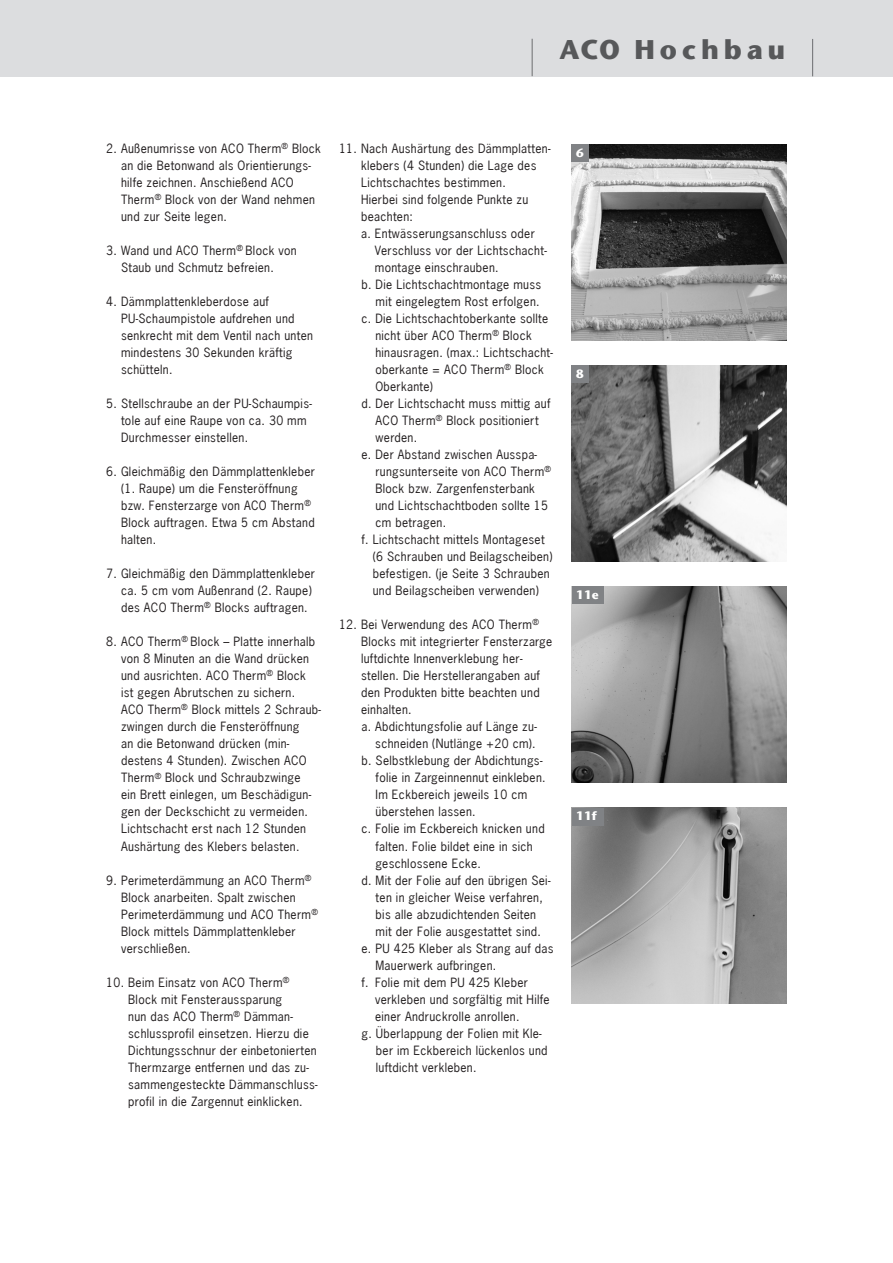
<style>
.page{position:relative;width:893px;height:1263px;background:#fff}
.page>*{position:absolute;margin:0;border:0;box-sizing:border-box;transform-origin:0 0}
.Rubrik{font:700 27px "Stone Sans";letter-spacing:.185em;color:#57585a}
.Fließtext{font:12px/17px "News Gothic";letter-spacing:.025em;color:#231f20}
.t1{font:700 12px "Stone Sans";letter-spacing:.025em;color:#fff}
</style>
<div class="page">
<img style="left:572px;top:145px;width:215px;height:195px">
<div style="left:572px;top:145px;width:17px;height:17px;background:#808285"></div>
<img style="left:572px;top:366px;width:215px;height:195px">
<div style="left:572px;top:366px;width:17px;height:17px;background:#808285"></div>
<img style="left:572px;top:587px;width:215px;height:195px">
<div style="left:572px;top:587px;width:32px;height:17px;background:#808285"></div>
<img style="left:572px;top:808px;width:215px;height:195px">
<div style="left:572px;top:808px;width:32px;height:17px;background:#808285"></div>
<div style="left:0;top:0;width:893px;height:77px;background:#dcdddf"></div>
<hr style="left:532px;top:39px;width:1px;height:37px;background:#6c6d70">
<hr style="left:812px;top:39px;width:1px;height:37px;background:#6c6d70">
<p class="Rubrik" style="left:559px;top:33px;width:227px">ACO Hochbau</p>
<p class="Fließtext" style="left:121px;top:140px;width:201px;text-indent:-15px">2. Außenumrisse von ACO Therm<sup>®</sup> Block an die Betonwand als Orientierungs&shy;hilfe zeichnen. Anschießend ACO<br>Therm<sup>®</sup> Block von der Wand nehmen und zur Seite legen.</p>
<p class="Fließtext" style="left:121px;top:242px;width:177px;text-indent:-15px">3. Wand und ACO Therm<sup>®</sup> Block von<br>Staub und Schmutz befreien.</p>
<p class="Fließtext" style="left:121px;top:293px;width:193px;text-indent:-15px">4. Dämmplattenkleberdose auf<br>PU-Schaumpistole aufdrehen und senkrecht mit dem Ventil nach unten mindestens 30 Sekunden kräftig schütteln.</p>
<p class="Fließtext" style="left:121px;top:395px;width:192px;text-indent:-15px">5. Stellschraube an der PU-Schaumpis&shy;tole auf eine Raupe von ca. 30 mm<br>Durchmesser einstellen.</p>
<p class="Fließtext" style="left:121px;top:463px;width:195px;text-indent:-15px">6. Gleichmäßig den Dämmplattenkleber (1. Raupe) um die Fensteröffnung bzw. Fensterzarge von ACO Therm<sup>®<br></sup>Block auftragen. Etwa 5 cm Abstand halten.</p>
<p class="Fließtext" style="left:121px;top:565px;width:195px;text-indent:-15px">7. Gleichmäßig den Dämmplattenkleber ca. 5 cm vom Außenrand (2. Raupe) des ACO Therm<sup>®</sup> Blocks auftragen.</p>
<p class="Fließtext" style="left:121px;top:633px;width:202px;text-indent:-15px">8. ACO Therm<sup>®</sup> Block – Platte innerhalb von 8 Minuten an die Wand drücken und ausrichten. ACO Therm<sup>®</sup> Block ist gegen Abrutschen zu sichern.<br>ACO Therm<sup>®</sup> Block mittels 2 Schraub&shy;zwingen durch die Fensteröffnung<br>an die Betonwand drücken (min&shy;destens 4 Stunden). Zwischen ACO Therm<sup>®</sup> Block und Schraubzwinge<br>ein Brett einlegen, um Beschädigun&shy;gen der Deckschicht zu vermeiden.<br>Lichtschacht erst nach 12 Stunden Aushärtung des Klebers belasten.</p>
<p class="Fließtext" style="left:121px;top:871px;width:198px;text-indent:-15px">9. Perimeterdämmung an ACO Therm<sup>®<br></sup>Block anarbeiten. Spalt zwischen<br>Perimeterdämmung und ACO Therm<sup>®<br></sup>Block mittels Dämmplattenkleber verschließen.</p>
<p class="Fließtext" style="left:128px;top:973px;width:191px;text-indent:-22px">10. Beim Einsatz von ACO Therm<sup>® </sup>Block mit Fensteraussparung<br>nun das ACO Therm<sup>®</sup> Dämman&shy;schlussprofil einsetzen. Hierzu die Dichtungsschnur der einbetonierten Thermzarge entfernen und das zu&shy;sammengesteckte Dämmanschluss&shy;profil in die Zargennut einklicken.</p>
<p class="Fließtext" style="left:339px;top:140px;width:213px">11. Nach Aushärtung des Dämmplatten-</p>
<p class="Fließtext" style="left:361px;top:157px;width:177px">klebers (4 Stunden) die Lage des</p>
<p class="Fließtext" style="left:361px;top:174px;width:146px">Lichtschachtes bestimmen.</p>
<p class="Fließtext" style="left:361px;top:191px;width:169px">Hierbei sind folgende Punkte zu</p>
<p class="Fließtext" style="left:361px;top:208px;width:53px">beachten:</p>
<p class="Fließtext" style="left:361px;top:225px;width:175px">a. Entwässerungsanschluss oder</p>
<p class="Fließtext" style="left:375px;top:242px;width:173px">Verschluss vor der Lichtschacht-</p>
<p class="Fließtext" style="left:375px;top:259px;width:125px">montage einschrauben.</p>
<p class="Fließtext" style="left:361px;top:276px;width:181px;text-align:right">b. Die Lichtschachtmontage muss mit eingelegtem Rost erfolgen.</p>
<p class="Fließtext" style="left:375px;top:310px;width:179px;text-indent:-14px">c. Die Lichtschachtoberkante sollte nicht über ACO Therm<sup>®</sup> Block hinausragen. (max.: Lichtschacht&shy;oberkante = ACO Therm<sup>®</sup> Block<br>Oberkante)</p>
<p class="Fließtext" style="left:376px;top:395px;width:176px;text-indent:-14px">d. Der Lichtschacht muss mittig auf<br>ACO Therm<sup>®</sup> Block positioniert werden.</p>
<p class="Fließtext" style="left:375px;top:446px;width:177px;text-indent:-14px">e. Der Abstand zwischen Ausspa&shy;rungsunterseite von ACO Therm<sup>®<br></sup>Block bzw. Zargenfensterbank und Lichtschachtboden sollte 15 cm betragen.</p>
<p class="Fließtext" style="left:373px;top:531px;width:181px;text-indent:-11px">f. Lichtschacht mittels Montageset (6 Schrauben und Beilagscheiben) befestigen. (je Seite 3 Schrauben und Beilagscheiben verwenden)</p>
<p class="Fließtext" style="left:361px;top:616px;width:193px;text-indent:-22px">12. Bei Verwendung des ACO Therm<sup>®<br></sup>Blocks mit integrierter Fensterzarge luftdichte Innenverklebung her&shy;stellen. Die Herstellerangaben auf den Produkten bitte beachten und einhalten.</p>
<p class="Fließtext" style="left:361px;top:718px;width:177px;text-align:right">a. Abdichtungsfolie auf Länge zu&shy;schneiden (Nutlänge +20 cm).</p>
<p class="Fließtext" style="left:376px;top:752px;width:172px;text-indent:-14px">b. Selbstklebung der Abdichtungs&shy;folie in Zargeinnennut einkleben.<br>Im Eckbereich jeweils 10 cm überstehen lassen.</p>
<p class="Fließtext" style="left:375px;top:820px;width:171px;text-indent:-14px">c. Folie im Eckbereich knicken und falten. Folie bildet eine in sich geschlossene Ecke.</p>
<p class="Fließtext" style="left:361px;top:871px;width:191px;text-align:center">d. Mit der Folie auf den übrigen Sei&shy;ten in gleicher Weise verfahren,<br>bis alle abzudichtenden Seiten<br>mit der Folie ausgestattet sind.</p>
<p class="Fließtext" style="left:375px;top:939px;width:180px;text-indent:-14px">e. PU 425 Kleber als Strang auf das<br>Mauerwerk aufbringen.</p>
<p class="Fließtext" style="left:375px;top:973px;width:176px;text-indent:-14px">f. Folie mit dem PU 425 Kleber verkleben und sorgfältig mit Hilfe einer Andruckrolle anrollen.</p>
<p class="Fließtext" style="left:376px;top:1024px;width:173px;text-indent:-14px">g. Überlappung der Folien mit Kle&shy;ber im Eckbereich lückenlos und luftdicht verkleben.</p>
<p class="t1" style="left:576px;top:145px;width:9px">6</p>
<p class="t1" style="left:576px;top:366px;width:9px">8</p>
<p class="t1" style="left:576px;top:587px;width:24px">11e</p>
<p class="t1" style="left:576px;top:809px;width:22px">11f</p>
</div>
